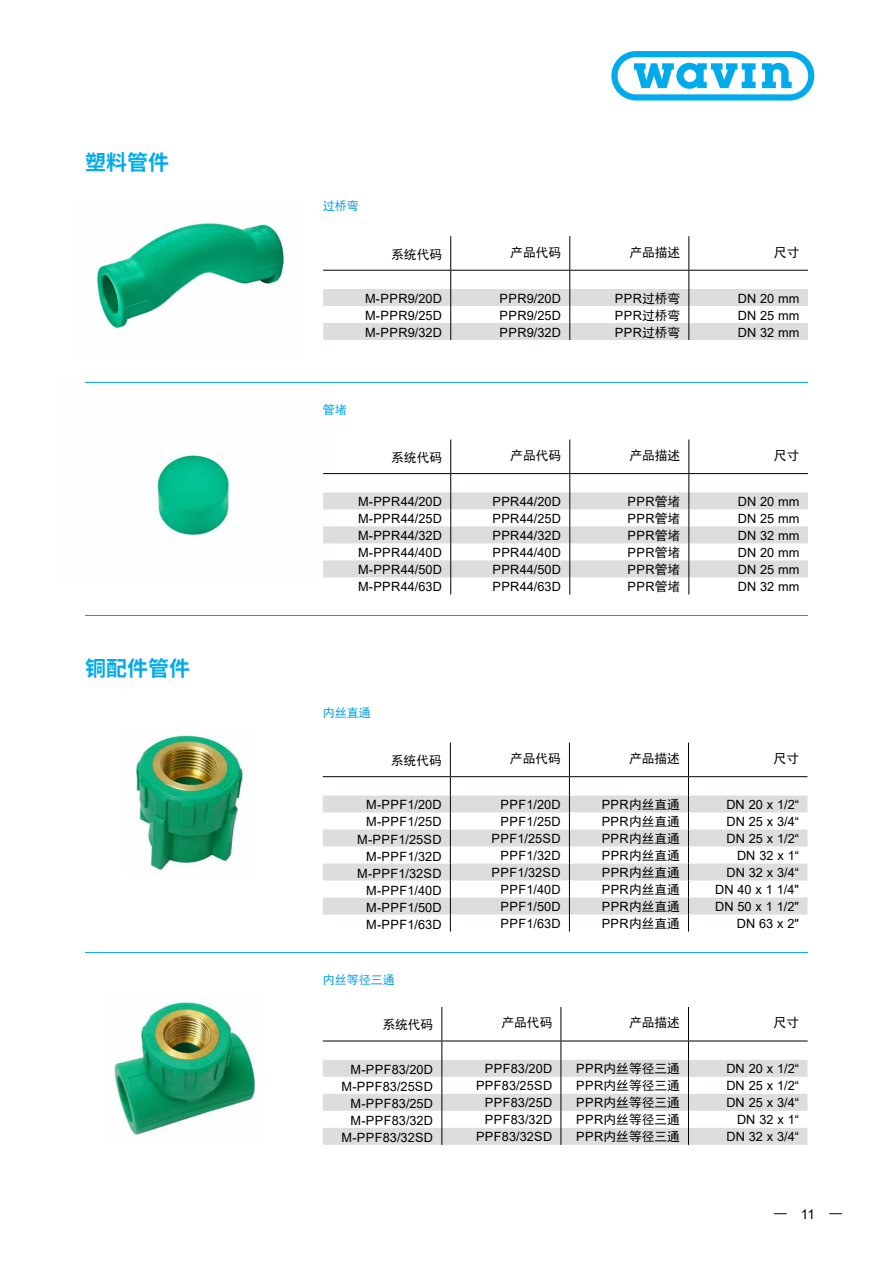
<style>
.page{position:relative;width:893px;height:1263px;background:#fff}
.page>*{position:absolute;margin:0;border:0;box-sizing:border-box;transform-origin:0 0}
.t1{font:700 21px "Noto Sans Hans";color:#00abeb}
.t2{font:13.5px "Arial";color:#000}
.t3{font:12.75px "Arial";letter-spacing:.02em;color:#000}
.t4{font:12.75px "Sim Hei";color:#000}
.t5{font:12px "Sim Hei";color:#00a0e9}
.s1{font-family:"Sim Hei"}
.s2{font-family:"Arial"}
</style>
<div class="page">
<svg style="left:829px;top:1213px;width:13px;height:1px"></svg>
<svg style="left:774px;top:1213px;width:13px;height:1px"></svg>
<img style="left:154px;top:451px;width:76px;height:85px">
<svg style="left:611px;top:51px;width:203px;height:50px"></svg>
<hr style="left:450px;top:236px;width:1px;height:34px;background:#000">
<hr style="left:569px;top:236px;width:1px;height:34px;background:#000">
<hr style="left:688px;top:236px;width:1px;height:34px;background:#000">
<hr style="left:323px;top:270px;width:128px;height:1px;background:#000">
<hr style="left:451px;top:270px;width:119px;height:1px;background:#000">
<hr style="left:570px;top:270px;width:119px;height:1px;background:#000">
<hr style="left:689px;top:270px;width:119px;height:1px;background:#000">
<svg style="left:323px;top:271px;width:485px;height:69px"></svg>
<img style="left:96px;top:222px;width:189px;height:107px">
<hr style="left:85px;top:382px;width:723px;height:1px;background:#00a0e9">
<hr style="left:85px;top:615px;width:723px;height:1px;background:#00a0e9">
<hr style="left:85px;top:952px;width:723px;height:1px;background:#00a0e9">
<hr style="left:450px;top:440px;width:1px;height:33px;background:#000">
<hr style="left:569px;top:440px;width:1px;height:33px;background:#000">
<hr style="left:688px;top:440px;width:1px;height:33px;background:#000">
<hr style="left:323px;top:473px;width:128px;height:1px;background:#000">
<hr style="left:451px;top:473px;width:119px;height:1px;background:#000">
<hr style="left:570px;top:473px;width:119px;height:1px;background:#000">
<hr style="left:689px;top:473px;width:119px;height:1px;background:#000">
<svg style="left:323px;top:474px;width:485px;height:120px"></svg>
<svg style="left:323px;top:795px;width:484px;height:119px;fill:#dcdddd"></svg>
<hr style="left:450px;top:743px;width:1px;height:33px;background:#000">
<hr style="left:569px;top:743px;width:1px;height:33px;background:#000">
<hr style="left:688px;top:743px;width:1px;height:33px;background:#000">
<hr style="left:323px;top:776px;width:127px;height:1px;background:#000">
<hr style="left:450px;top:776px;width:119px;height:1px;background:#000">
<hr style="left:569px;top:776px;width:119px;height:1px;background:#000">
<hr style="left:688px;top:776px;width:119px;height:1px;background:#000">
<svg style="left:450px;top:777px;width:1px;height:154px"></svg>
<svg style="left:569px;top:777px;width:1px;height:154px"></svg>
<svg style="left:688px;top:777px;width:1px;height:154px"></svg>
<hr style="left:441px;top:1007px;width:1px;height:34px;background:#000">
<hr style="left:561px;top:1007px;width:1px;height:34px;background:#000">
<hr style="left:688px;top:1007px;width:1px;height:34px;background:#000">
<svg style="left:323px;top:1041px;width:484px;height:104px"></svg>
<img style="left:114px;top:1002px;width:142px;height:134px">
<img style="left:135px;top:735px;width:109px;height:140px">
<h1 class="t1" style="left:85px;top:150px;width:85px">塑料管件</h1>
<h1 class="t1" style="left:85px;top:657px;width:106px">铜配件管件</h1>
<p class="t5" style="left:323px;top:200px;width:37px">过桥弯</p>
<p class="t4" style="left:391px;top:248px;width:52px">系统代码</p>
<p class="t4" style="left:510px;top:246px;width:52px">产品代码</p>
<p class="t4" style="left:629px;top:246px;width:52px">产品描述</p>
<p class="t4" style="left:774px;top:246px;width:27px">尺寸</p>
<p class="t3" style="left:365px;top:290px;width:78px">M-PPR9/20D</p>
<p class="t3" style="left:499px;top:289px;width:63px">PPR9/20D</p>
<p class="t3" style="left:615px;top:289px;width:67px">PPR<span class="s1">过桥弯</span></p>
<p class="t3" style="left:738px;top:289px;width:63px">DN 20 mm</p>
<p class="t3" style="left:365px;top:307px;width:78px">M-PPR9/25D</p>
<p class="t3" style="left:499px;top:306px;width:63px">PPR9/25D</p>
<p class="t3" style="left:615px;top:306px;width:67px">PPR<span class="s1">过桥弯</span></p>
<p class="t3" style="left:738px;top:306px;width:63px">DN 25 mm</p>
<p class="t3" style="left:365px;top:324px;width:78px">M-PPR9/32D</p>
<p class="t3" style="left:499px;top:323px;width:63px">PPR9/32D</p>
<p class="t3" style="left:615px;top:323px;width:67px">PPR<span class="s1">过桥弯</span></p>
<p class="t3" style="left:738px;top:323px;width:63px">DN 32 mm</p>
<p class="t5" style="left:323px;top:403px;width:25px">管堵</p>
<p class="t4" style="left:391px;top:451px;width:52px">系统代码</p>
<p class="t4" style="left:510px;top:449px;width:52px">产品代码</p>
<p class="t4" style="left:629px;top:449px;width:52px">产品描述</p>
<p class="t4" style="left:774px;top:449px;width:27px">尺寸</p>
<p class="t3" style="left:358px;top:493px;width:85px">M-PPR44/20D</p>
<p class="t3" style="left:492px;top:493px;width:70px">PPR44/20D</p>
<p class="t3" style="left:627px;top:493px;width:54px">PPR<span class="s1">管堵</span></p>
<p class="t3" style="left:738px;top:493px;width:63px">DN 20 mm</p>
<p class="t3" style="left:358px;top:510px;width:85px">M-PPR44/25D</p>
<p class="t3" style="left:492px;top:510px;width:70px">PPR44/25D</p>
<p class="t3" style="left:627px;top:510px;width:54px">PPR<span class="s1">管堵</span></p>
<p class="t3" style="left:738px;top:510px;width:63px">DN 25 mm</p>
<p class="t3" style="left:358px;top:527px;width:85px">M-PPR44/32D</p>
<p class="t3" style="left:492px;top:527px;width:70px">PPR44/32D</p>
<p class="t3" style="left:627px;top:527px;width:54px">PPR<span class="s1">管堵</span></p>
<p class="t3" style="left:738px;top:527px;width:63px">DN 32 mm</p>
<p class="t3" style="left:358px;top:544px;width:85px">M-PPR44/40D</p>
<p class="t3" style="left:492px;top:544px;width:70px">PPR44/40D</p>
<p class="t3" style="left:627px;top:544px;width:54px">PPR<span class="s1">管堵</span></p>
<p class="t3" style="left:738px;top:544px;width:63px">DN 20 mm</p>
<p class="t3" style="left:358px;top:561px;width:85px">M-PPR44/50D</p>
<p class="t3" style="left:492px;top:561px;width:70px">PPR44/50D</p>
<p class="t3" style="left:627px;top:561px;width:54px">PPR<span class="s1">管堵</span></p>
<p class="t3" style="left:738px;top:561px;width:63px">DN 25 mm</p>
<p class="t3" style="left:358px;top:578px;width:85px">M-PPR44/63D</p>
<p class="t3" style="left:492px;top:578px;width:70px">PPR44/63D</p>
<p class="t3" style="left:627px;top:578px;width:54px">PPR<span class="s1">管堵</span></p>
<p class="t3" style="left:738px;top:578px;width:63px">DN 32 mm</p>
<p class="t5" style="left:323px;top:706px;width:49px">内丝直通</p>
<p class="t4" style="left:391px;top:754px;width:52px">系统代码</p>
<p class="t4" style="left:510px;top:752px;width:52px">产品代码</p>
<p class="t4" style="left:629px;top:752px;width:52px">产品描述</p>
<p class="t4" style="left:774px;top:752px;width:27px">尺寸</p>
<p class="t3" style="left:366px;top:796px;width:77px">M-PPF1/20D</p>
<p class="t3" style="left:501px;top:796px;width:62px">PPF1/20D</p>
<p class="t4" style="left:602px;top:798px;width:80px"><span class="s2">PPR</span>内丝直通</p>
<p class="t3" style="left:726px;top:796px;width:74px">DN 20 x 1/2“</p>
<p class="t3" style="left:366px;top:813px;width:77px">M-PPF1/25D</p>
<p class="t3" style="left:501px;top:813px;width:62px">PPF1/25D</p>
<p class="t4" style="left:602px;top:815px;width:80px"><span class="s2">PPR</span>内丝直通</p>
<p class="t3" style="left:726px;top:813px;width:74px">DN 25 x 3/4“</p>
<p class="t3" style="left:357px;top:830px;width:86px">M-PPF1/25SD</p>
<p class="t3" style="left:492px;top:830px;width:71px">PPF1/25SD</p>
<p class="t4" style="left:602px;top:832px;width:80px"><span class="s2">PPR</span>内丝直通</p>
<p class="t3" style="left:726px;top:830px;width:74px">DN 25 x 1/2“</p>
<p class="t3" style="left:366px;top:847px;width:77px">M-PPF1/32D</p>
<p class="t3" style="left:501px;top:847px;width:62px">PPF1/32D</p>
<p class="t4" style="left:602px;top:849px;width:80px"><span class="s2">PPR</span>内丝直通</p>
<p class="t3" style="left:737px;top:847px;width:63px">DN 32 x 1“</p>
<p class="t3" style="left:357px;top:864px;width:86px">M-PPF1/32SD</p>
<p class="t3" style="left:492px;top:864px;width:71px">PPF1/32SD</p>
<p class="t4" style="left:602px;top:866px;width:80px"><span class="s2">PPR</span>内丝直通</p>
<p class="t3" style="left:726px;top:864px;width:74px">DN 32 x 3/4“</p>
<p class="t3" style="left:366px;top:881px;width:77px">M-PPF1/40D</p>
<p class="t3" style="left:501px;top:881px;width:62px">PPF1/40D</p>
<p class="t4" style="left:602px;top:883px;width:80px"><span class="s2">PPR</span>内丝直通</p>
<p class="t3" style="left:715px;top:881px;width:85px">DN 40 x 1 1/4"</p>
<p class="t3" style="left:366px;top:898px;width:77px">M-PPF1/50D</p>
<p class="t3" style="left:501px;top:898px;width:62px">PPF1/50D</p>
<p class="t4" style="left:602px;top:900px;width:80px"><span class="s2">PPR</span>内丝直通</p>
<p class="t3" style="left:715px;top:898px;width:85px">DN 50 x 1 1/2"</p>
<p class="t3" style="left:366px;top:915px;width:77px">M-PPF1/63D</p>
<p class="t3" style="left:501px;top:915px;width:62px">PPF1/63D</p>
<p class="t4" style="left:602px;top:917px;width:80px"><span class="s2">PPR</span>内丝直通</p>
<p class="t3" style="left:737px;top:915px;width:64px">DN 63 x 2"</p>
<p class="t5" style="left:323px;top:974px;width:73px">内丝等径三通</p>
<p class="t4" style="left:382px;top:1018px;width:53px">系统代码</p>
<p class="t4" style="left:501px;top:1016px;width:52px">产品代码</p>
<p class="t4" style="left:629px;top:1016px;width:52px">产品描述</p>
<p class="t4" style="left:774px;top:1016px;width:27px">尺寸</p>
<p class="t3" style="left:351px;top:1060px;width:84px">M-PPF83/20D</p>
<p class="t3" style="left:485px;top:1060px;width:69px">PPF83/20D</p>
<p class="t4" style="left:576px;top:1062px;width:105px"><span class="s2">PPR</span>内丝等径三通</p>
<p class="t3" style="left:726px;top:1060px;width:74px">DN 20 x 1/2“</p>
<p class="t3" style="left:342px;top:1077px;width:93px">M-PPF83/25SD</p>
<p class="t3" style="left:476px;top:1077px;width:78px">PPF83/25SD</p>
<p class="t4" style="left:576px;top:1079px;width:105px"><span class="s2">PPR</span>内丝等径三通</p>
<p class="t3" style="left:726px;top:1077px;width:74px">DN 25 x 1/2“</p>
<p class="t3" style="left:351px;top:1094px;width:84px">M-PPF83/25D</p>
<p class="t3" style="left:485px;top:1094px;width:69px">PPF83/25D</p>
<p class="t4" style="left:576px;top:1096px;width:105px"><span class="s2">PPR</span>内丝等径三通</p>
<p class="t3" style="left:726px;top:1094px;width:74px">DN 25 x 3/4“</p>
<p class="t3" style="left:351px;top:1111px;width:84px">M-PPF83/32D</p>
<p class="t3" style="left:485px;top:1111px;width:69px">PPF83/32D</p>
<p class="t4" style="left:576px;top:1113px;width:105px"><span class="s2">PPR</span>内丝等径三通</p>
<p class="t3" style="left:737px;top:1111px;width:64px">DN 32 x 1“</p>
<p class="t3" style="left:342px;top:1128px;width:93px">M-PPF83/32SD</p>
<p class="t3" style="left:476px;top:1128px;width:78px">PPF83/32SD</p>
<p class="t4" style="left:576px;top:1130px;width:105px"><span class="s2">PPR</span>内丝等径三通</p>
<p class="t3" style="left:726px;top:1128px;width:74px">DN 32 x 3/4“</p>
<p class="t2" style="left:801px;top:1204px;width:16px">11</p>
</div>
